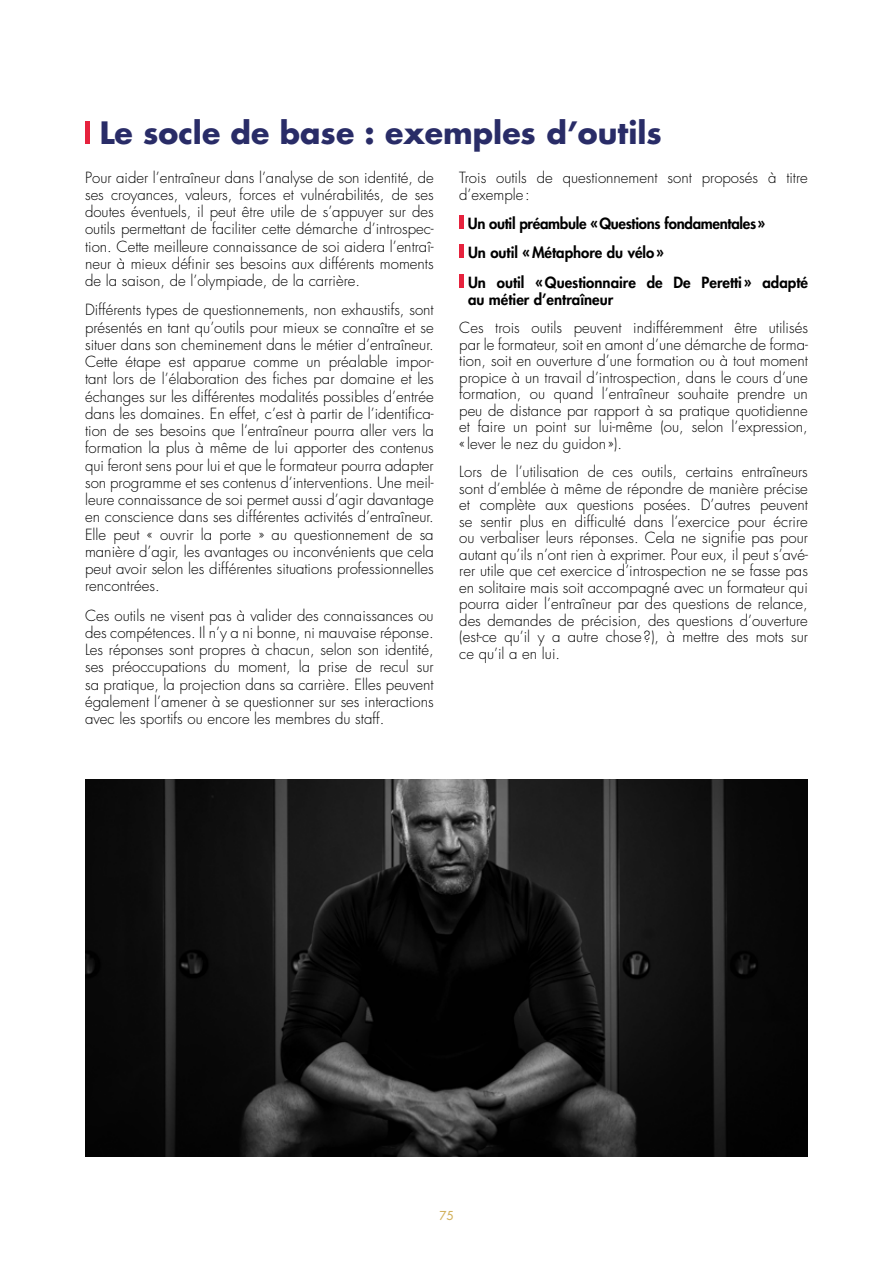
<style>
.page{position:relative;width:893px;height:1263px;background:#fff}
.page>*{position:absolute;margin:0;border:0;box-sizing:border-box;transform-origin:0 0}
.t1{font:700 30px "Futura Std";color:#292c67}
.t2{font:300 15px/17.2px "Futura Std";color:#000;text-align:justify}
.t3{font:800 15px/29.2px "Futura Std";color:#000}
.t4{font:500 12px "Futura Std";color:#d2b15b}
</style>
<div class="page">
<div style="left:85px;top:122px;width:5px;height:22px;background:#e6223d"></div>
<div style="left:459px;top:215px;width:5px;height:14px;background:#e6223d"></div>
<div style="left:459px;top:244px;width:5px;height:14px;background:#e6223d"></div>
<div style="left:459px;top:274px;width:5px;height:14px;background:#e6223d"></div>
<img style="left:85px;top:779px;width:723px;height:378px">
<h1 class="t1" style="left:100px;top:113px;width:564px">Le socle de base : exemples d’outils</h1>
<p class="t2" style="left:85px;top:169px;width:350px">Pour aider l’entraîneur dans l’analyse de son identité, de ses croyances, valeurs, forces et vulnérabilités, de ses doutes éventuels, il peut être utile de s’appuyer sur des outils permettant de faciliter cette démarche d’introspec&shy;tion. Cette meilleure connaissance de soi aidera l’entraî&shy;neur à mieux définir ses besoins aux différents moments de la saison, de l’olympiade, de la carrière.</p>
<p class="t2" style="left:85px;top:302px;width:350px">Différents types de questionnements, non exhaustifs, sont présentés en tant qu’outils pour mieux se connaître et se situer dans son cheminement dans le métier d’entraîneur.<br>Cette étape est apparue comme un préalable impor&shy;tant lors de l’élaboration des fiches par domaine et les échanges sur les différentes modalités possibles d’entrée dans les domaines. En effet, c’est à partir de l’identifica&shy;tion de ses besoins que l’entraîneur pourra aller vers la formation la plus à même de lui apporter des contenus qui feront sens pour lui et que le formateur pourra adapter son programme et ses contenus d’interventions. Une meil&shy;leure connaissance de soi permet aussi d’agir davantage en conscience dans ses différentes activités d’entraîneur.<br>Elle peut « ouvrir la porte » au questionnement de sa manière d’agir, les avantages ou inconvénients que cela peut avoir selon les différentes situations professionnelles rencontrées.</p>
<p class="t2" style="left:85px;top:607px;width:350px">Ces outils ne visent pas à valider des connaissances ou des compétences. Il n’y a ni bonne, ni mauvaise réponse.<br>Les réponses sont propres à chacun, selon son identité, ses préoccupations du moment, la prise de recul sur sa pratique, la projection dans sa carrière. Elles peuvent également l’amener à se questionner sur ses interactions avec les sportifs ou encore les membres du staff.</p>
<p class="t2" style="left:459px;top:169px;width:350px">Trois outils de questionnement sont proposés à titre d’exemple:</p>
<p class="t3" style="left:468px;top:209px;width:342px">Un outil préambule «Questions fondamentales»<br>Un outil «Métaphore du vélo»<br>Un outil «Questionnaire de De Peretti» adapté</p>
<p class="t3" style="left:468px;top:285px;width:147px">au métier d’entraîneur</p>
<p class="t2" style="left:459px;top:320px;width:350px;line-height:16.5px">Ces trois outils peuvent indifféremment être utilisés par le formateur, soit en amont d’une démarche de forma&shy;tion, soit en ouverture d’une formation ou à tout moment propice à un travail d’introspection, dans le cours d’une formation, ou quand l’entraîneur souhaite prendre un peu de distance par rapport à sa pratique quotidienne et faire un point sur lui-même (ou, selon l’expression, «lever le nez du guidon »).</p>
<p class="t2" style="left:459px;top:464px;width:350px;line-height:16.5px">Lors de l’utilisation de ces outils, certains entraîneurs sont d’emblée à même de répondre de manière précise et complète aux questions posées. D’autres peuvent se sentir plus en difficulté dans l’exercice pour écrire ou verbaliser leurs réponses. Cela ne signifie pas pour autant qu’ils n’ont rien à exprimer. Pour eux, il peut s’avé&shy;rer utile que cet exercice d’introspection ne se fasse pas en solitaire mais soit accompagné avec un formateur qui pourra aider l’entraîneur par des questions de relance, des demandes de précision, des questions d’ouverture (est-ce qu’il y a autre chose?), à mettre des mots sur ce qu’il a en lui.</p>
<p class="t4" style="left:440px;top:1208px;width:15px">75</p>
</div>
